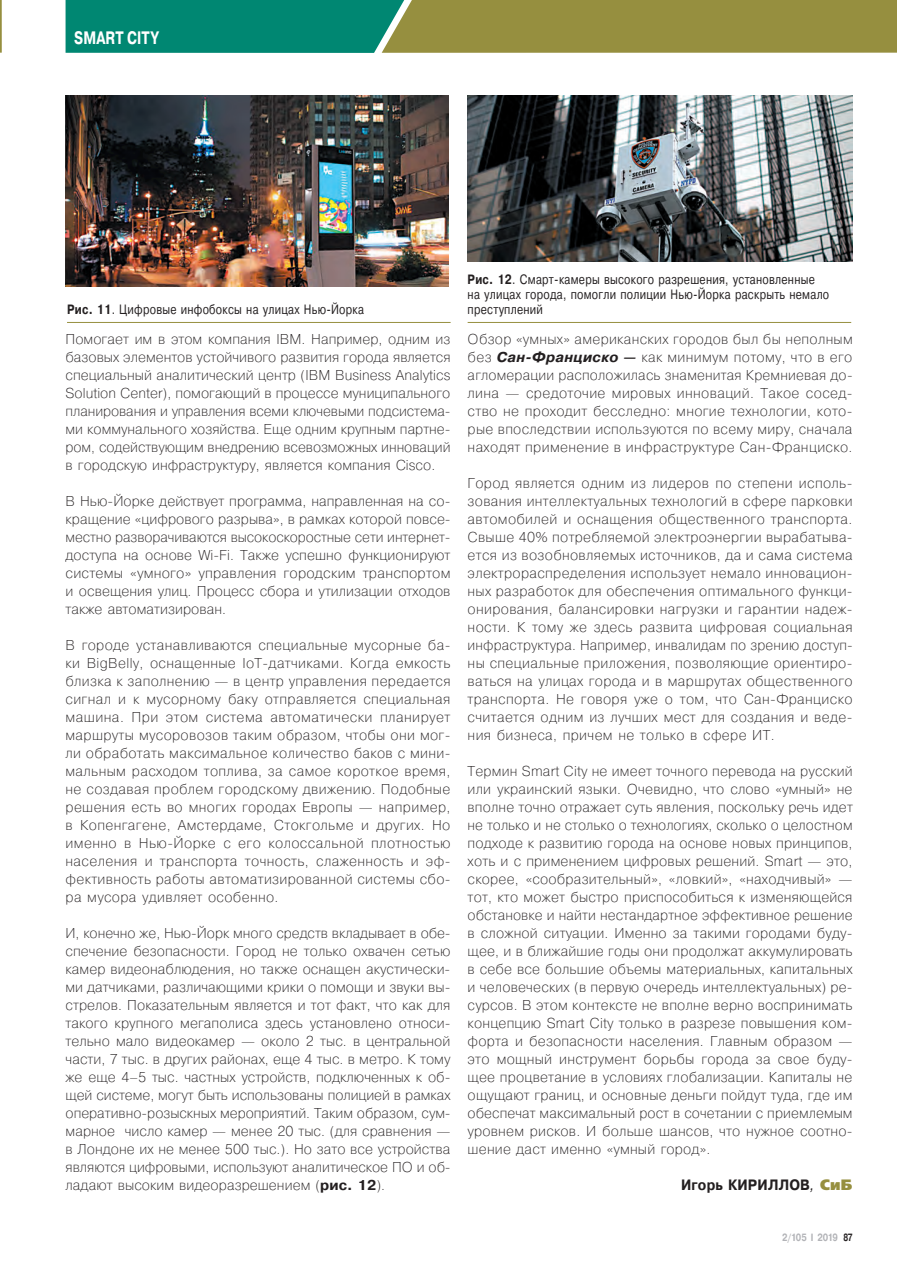
<style>
.page{position:relative;width:897px;height:1267px;background:#fff}
.page>*{position:absolute;margin:0;border:0;box-sizing:border-box;transform-origin:0 0}
.t1{font:700 18px "Pragmatica";letter-spacing:.01em;color:#fff;scale:.75 1}
.t2{font:700 15px "Pragmatica";letter-spacing:.015em;color:#231f20;scale:.9 1}
.t3{font:200 14.25px/18px "Pragmatica";letter-spacing:.015em;color:#231f20;text-align:justify}
.t4{font:13.5px/15px "Pragmatica";letter-spacing:.025em;color:#231f20;scale:.8 1}
.t5{font:700 10.5px "Pragmatica";letter-spacing:-.055em;color:#b2b3b7;scale:.8 1}
.s1{font-weight:700}
.s2{font-weight:700;font-style:italic}
.s3{font-weight:400;font-style:italic}
.s4{font-family:"Free Set";font-weight:800;color:#968f3f}
.s5{color:#231f20}
</style>
<div class="page">
<img style="left:66px;top:95px;width:382px;height:192px">
<hr style="left:67px;top:322px;width:383px;height:1px;background:#968f3f">
<hr style="left:467px;top:322px;width:384px;height:1px;background:#968f3f">
<img style="left:467px;top:95px;width:385px;height:166px">
<svg style="left:0;top:0;width:2px;height:53px"></svg>
<svg style="left:66px;top:0;width:831px;height:53px;background:#5d8d55"></svg>
<p class="t1" style="left:74px;top:26px;width:115px">SMART CITY</p>
<p class="t4" style="left:67px;top:302px;width:373px"><span class="s1">РИС. 11</span>. Цифровые инфобоксы на улицах Нью-Йорка</p>
<p class="t3" style="left:66px;top:329px;width:386px">Помогает им в этом компания IBM. Например, одним из базовых элементов устойчивого развития города является специальный аналитический центр (IBM Business Analytics Solution Center), помогающий в процессе муниципального планирования и управления всеми ключевыми подсистема&shy;ми коммунального хозяйства. Еще одним крупным партне&shy;ром, содействующим внедрению всевозможных инноваций в городскую инфраструктуру, является компания Cisco.</p>
<p class="t3" style="left:66px;top:491px;width:386px">В Нью-Йорке действует программа, направленная на со&shy;кращение «цифрового разрыва», в рамках которой повсе&shy;местно разворачиваются высокоскоростные сети интернет&shy;доступа на основе Wi-Fi. Также успешно функционируют системы «умного» управления городским транспортом и освещения улиц. Процесс сбора и утилизации отходов также автоматизирован.</p>
<p class="t3" style="left:66px;top:635px;width:386px">В городе устанавливаются специальные мусорные ба&shy;ки BigBelly, оснащенные IoT‑датчиками. Когда емкость близка к заполнению — в центр управления передается сигнал и к мусорному баку отправляется специальная машина. При этом система автоматически планирует маршруты мусоровозов таким образом, чтобы они мог&shy;ли обработать максимальное количество баков с мини&shy;мальным расходом топлива, за самое короткое время, не создавая проблем городскому движению. Подобные решения есть во многих городах Европы — например, в Копенгагене, Амстердаме, Стокгольме и других. Но именно в Нью-Йорке с его колоссальной плотностью населения и транспорта точность, слаженность и эф&shy;фективность работы автоматизированной системы сбо&shy;ра мусора удивляет особенно.</p>
<p class="t3" style="left:66px;top:923px;width:386px">И, конечно же, Нью-Йорк много средств вкладывает в обе&shy;спечение безопасности. Город не только охвачен сетью камер видеонаблюдения, но также оснащен акустически&shy;ми датчиками, различающими крики о помощи и звуки вы&shy;стрелов. Показательным является и тот факт, что как для такого крупного мегаполиса здесь установлено относи&shy;тельно мало видеокамер — около 2 тыс. в центральной части, 7 тыс. в других районах, еще 4 тыс. в метро. К тому же еще 4–5 тыс. частных устройств, подключенных к об&shy;щей системе, могут быть использованы полицией в рамках оперативно-розыскных мероприятий. Таким образом, сум&shy;марное число камер — менее 20 тыс. (для сравнения — в Лондоне их не менее 500 тыс.). Но зато все устройства являются цифровыми, используют аналитическое ПО и об&shy;ладают высоким видеоразрешением (<span class="s1">РИС. 12</span>).</p>
<p class="t4" style="left:467px;top:272px;width:453px"><span class="s1">РИС. 12</span>. Смарт-камеры высокого разрешения, установленные на улицах города, помогли полиции Нью-Йорка раскрыть немало преступлений</p>
<p class="t3" style="left:467px;top:329px;width:386px">Обзор «умных» американских городов был бы неполным без <span class="s2">Сан-Франциско —</span> как минимум потому, что в его агломерации расположилась знаменитая Кремниевая до&shy;лина — средоточие мировых инноваций. Такое сосед&shy;ство не проходит бесследно: многие технологии, кото&shy;рые впоследствии используются по всему миру, сначала находят применение в инфраструктуре Сан-Франциско.</p>
<p class="t3" style="left:467px;top:473px;width:386px">Город является одним из лидеров по степени исполь&shy;зования интеллектуальных технологий в сфере парковки автомобилей и оснащения общественного транспорта.<br>Свыше 40% потребляемой электроэнергии вырабатыва&shy;ется из возобновляемых источников, да и сама система электрораспределения использует немало инновацион&shy;ных разработок для обеспечения оптимального функци&shy;онирования, балансировки нагрузки и гарантии надеж&shy;ности. К тому же здесь развита цифровая социальная инфраструктура. Например, инвалидам по зрению доступ&shy;ны специальные приложения, позволяющие ориентиро&shy;ваться на улицах города и в маршрутах общественного транспорта. Не говоря уже о том, что Сан-Франциско считается одним из лучших мест для создания и веде&shy;ния бизнеса, причем не только в сфере ИТ.</p>
<p class="t3" style="left:467px;top:761px;width:386px">Термин Smart City не имеет точного перевода на русский или украинский языки. Очевидно, что слово «умный» не вполне точно отражает суть явления, поскольку речь идет не только и не столько о технологиях, сколько о целостном подходе к развитию города на основе новых принципов, хоть и с применением цифровых решений. Smart — это, скорее, «сообразительный», «ловкий», «находчивый» — тот, кто может быстро приспособиться к изменяющейся обстановке и найти нестандартное эффективное решение в сложной ситуации. Именно за такими городами буду&shy;щее, и в ближайшие годы они продолжат аккумулировать в себе все большие объемы материальных, капитальных и человеческих (в первую очередь интеллектуальных) ре&shy;сурсов. В этом контексте не вполне верно воспринимать концепцию Smart City только в разрезе повышения ком&shy;форта и безопасности населения. Главным образом — это мощный инструмент борьбы города за свое буду&shy;щее процветание в условиях глобализации. Капиталы не ощущают границ, и основные деньги пойдут туда, где им обеспечат максимальный рост в сочетании с приемлемым уровнем рисков. И больше шансов, что нужное соотно&shy;шение даст именно «умный город».</p>
<p class="t2" style="left:681px;top:1175px;width:192px">ИГОРЬ КИРИЛЛОВ<span class="s3">,</span> <span class="s4">СиБ</span></p>
<p class="t5" style="left:781px;top:1230px;width:90px">2/105 I 2019 <span class="s5">87</span></p>
</div>
